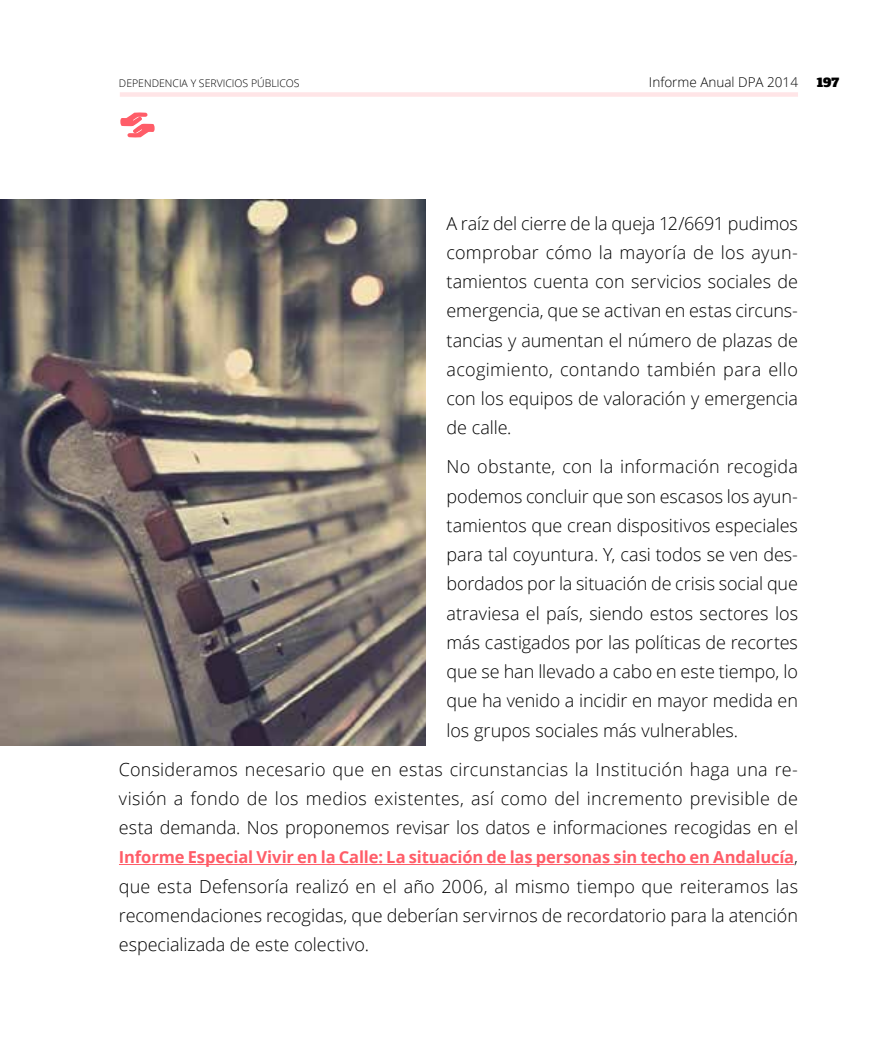
<style>
.page{position:relative;width:893px;height:1063px;background:#fff}
.page>*{position:absolute;margin:0;border:0;box-sizing:border-box;transform-origin:0 0}
.t1{font:300 18px/29.2px "Open Sans";letter-spacing:-.005em;color:#000;text-align:justify}
.t2{font:700 16.5px "Open Sans";letter-spacing:-.01em;color:#ff5d68}
.t3{font:300 13.5px "Open Sans";color:#000}
.t4{font:12px "Alfa Slab One";color:#000}
.t5{font:300 10.5px "Open Sans";color:#000}
.s1{font-weight:300;font-size:18px;color:#000}
</style>
<div class="page">
<div style="left:120px;top:92px;width:678px;height:5px;background:#ffe5e7"></div>
<svg style="left:120px;top:112px;width:35px;height:26px"></svg>
<img style="left:0;top:199px;width:425px;height:546px">
<hr style="left:119px;top:864px;width:675px;height:1px;background:#ff5d68">
<p class="t5" style="left:119px;top:75px;width:182px">DEPENDENCIA Y SERVICIOS PúblICOS</p>
<p class="t3" style="left:649px;top:72px;width:151px">Informe Anual DPA 2014</p>
<p class="t4" style="left:817px;top:74px;width:24px">197</p>
<p class="t1" style="left:446px;top:208px;width:353px">A raíz del cierre de la queja 12/6691 pudimos comprobar cómo la mayoría de los ayun&shy;tamientos cuenta con servicios sociales de emergencia, que se activan en estas circuns&shy;tancias y aumentan el número de plazas de acogimiento, contando también para ello con los equipos de valoración y emergencia de calle.</p>
<p class="t1" style="left:446px;top:452px;width:353px">No obstante, con la información recogida podemos concluir que son escasos los ayun&shy;tamientos que crean dispositivos especiales para tal coyuntura. Y, casi todos se ven des&shy;bordados por la situación de crisis social que atraviesa el país, siendo estos sectores los más castigados por las políticas de recortes que se han llevado a cabo en este tiempo, lo que ha venido a incidir en mayor medida en los grupos sociales más vulnerables.</p>
<p class="t1" style="left:119px;top:754px;width:681px">Consideramos necesario que en estas circunstancias la Institución haga una re&shy;visión a fondo de los medios existentes, así como del incremento previsible de esta demanda. Nos proponemos revisar los datos e informaciones recogidas en el</p>
<p class="t2" style="left:119px;top:846px;width:680px">Informe Especial Vivir en la Calle: La situación de las personas sin techo en Andalucía<span class="s1">,</span></p>
<p class="t1" style="left:119px;top:871px;width:681px">que esta Defensoría realizó en el año 2006, al mismo tiempo que reiteramos las recomendaciones recogidas, que deberían servirnos de recordatorio para la atención especializada de este colectivo.</p>
</div>
